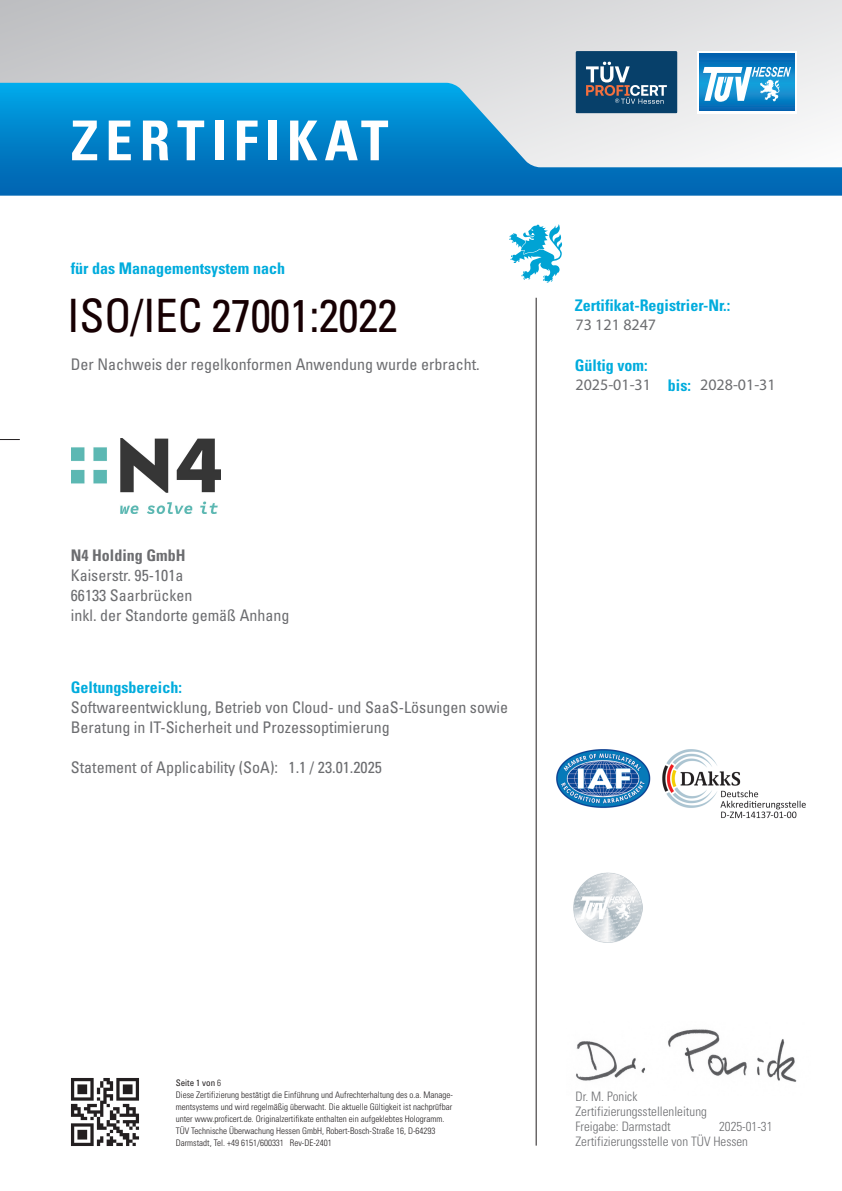
<style>
.page{position:relative;width:842px;height:1191px;background:#fff}
.page>*{position:absolute;margin:0;border:0;box-sizing:border-box;transform-origin:0 0}
.t1{font:700 condensed 55px "Univers";letter-spacing:.125em;color:#fff}
.t2{font:condensed 46px "Univers";letter-spacing:-.01em;color:#170003}
.Body_16_cond{font:condensed 16px/20px "Univers";color:#6c6d70}
.Heads_16_cond_bold_blau{font:700 condensed 16px "Univers";color:#00acdd}
.Daten{font:700 condensed 16px "Univers";color:#00acdd}
.t3{font:16px "Myriad Pro";color:#6c6d70}
.Heads_16_cond_bold_blau-2{font:700 condensed 16px "Univers";color:#6c6d70}
.Body_14_cond{font:300 condensed 13px/15.1px "Univers";color:#6c6d70}
.Kleintext_9{font:300 condensed 9px/12px "Univers";color:#231f20}
.Kleintext_9-2{font:condensed 9px "Univers";color:#231f20}
.s1{font-weight:300}
</style>
<div class="page">
<div style="left:0;top:0;width:842px;height:170px;background:linear-gradient(to right,#c0c2c6,#e9e9ea)"></div>
<hr style="left:536px;top:298px;width:1px;height:847px;background:#231f20">
<svg style="left:0;top:83px;width:842px;height:113px"></svg>
<svg style="left:509px;top:224px;width:53px;height:59px"></svg>
<svg style="left:575px;top:51px;width:102px;height:62px"></svg>
<svg style="left:0;top:439px;width:20px;height:1px"></svg>
<img style="left:573px;top:872px;width:70px;height:70px">
<svg style="left:697px;top:51px;width:100px;height:62px"></svg>
<svg style="left:700px;top:54px;width:94px;height:57px"></svg>
<svg style="left:703px;top:67px;width:88px;height:35px"></svg>
<img style="left:556px;top:749px;width:250px;height:70px">
<img style="left:71px;top:1078px;width:68px;height:68px">
<img style="left:576px;top:1029px;width:221px;height:53px">
<img style="left:71px;top:438px;width:149px;height:75px">
<p class="t1" style="left:71px;top:107px;width:319px">ZERTIFIKAT</p>
<p class="Heads_16_cond_bold_blau" style="left:71px;top:258px;width:216px">für das Managementsystem nach</p>
<h2 class="t2" style="left:67px;top:286px;width:332px">ISO/IEC 27001:2022</h2>
<p class="Body_16_cond" style="left:71px;top:354px;width:410px">Der Nachweis der regelkonformen Anwendung wurde erbracht.</p>
<p class="Heads_16_cond_bold_blau-2" style="left:71px;top:546px;width:116px">N4 Holding GmbH</p>
<p class="Body_16_cond" style="left:71px;top:565px;width:123px">Kaiserstr. 95-101a<br>66133 Saarbrücken</p>
<p class="Body_16_cond" style="left:71px;top:605px;width:220px">inkl. der Standorte gemäß Anhang</p>
<p class="Heads_16_cond_bold_blau" style="left:71px;top:677px;width:113px">Geltungsbereich:</p>
<p class="Body_16_cond" style="left:71px;top:696px;width:439px">Softwareentwicklung, Betrieb von Cloud- und SaaS-Lösungen sowie<br>Beratung in IT-Sicherheit und Prozessoptimierung</p>
<p class="Body_16_cond" style="left:71px;top:756px;width:313px">Statement of Applicability (SoA): 1.1 / 23.01.2025</p>
<p class="Daten" style="left:575px;top:295px;width:157px">Zertifikat-Registrier-Nr.:</p>
<h3 class="t3" style="left:575px;top:315px;width:82px">73 121 8247</h3>
<p class="Daten" style="left:575px;top:355px;width:74px">Gültig vom:</p>
<p class="Daten" style="left:668px;top:375px;width:25px">bis:</p>
<h3 class="t3" style="left:575px;top:374px;width:77px">2025-01-31</h3>
<h3 class="t3" style="left:700px;top:374px;width:77px">2028-01-31</h3>
<p class="Kleintext_9-2" style="left:176px;top:1077px;width:47px">Seite 1 von <span class="s1">6</span></p>
<p class="Kleintext_9" style="left:176px;top:1089px;width:279px">Diese Zertifizierung bestätigt die Einführung und Aufrechterhaltung des o.a. Manage&shy;mentsystems und wird regelmäßig überwacht. Die aktuelle Gültigkeit ist nachprüfbar unter www.proficert.de. Originalzertifikate enthalten ein aufgeklebtes Hologramm.<br>TÜV Technische Überwachung Hessen GmbH, Robert-Bosch-Straße 16, D-64293<br>Darmstadt, Tel. +49 6151/600331 Rev-DE-2401</p>
<h3 class="Body_14_cond" style="left:575px;top:1088px;width:133px">Dr. M. Ponick<br>Zertifizierungsstellenleitung<br>Freigabe: Darmstadt</h3>
<p class="Body_14_cond" style="left:575px;top:1133px;width:174px">Zertifizierungsstelle von TÜV Hessen</p>
<h3 class="Body_14_cond" style="left:719px;top:1118px;width:55px">2025-01-31</h3>
</div>
